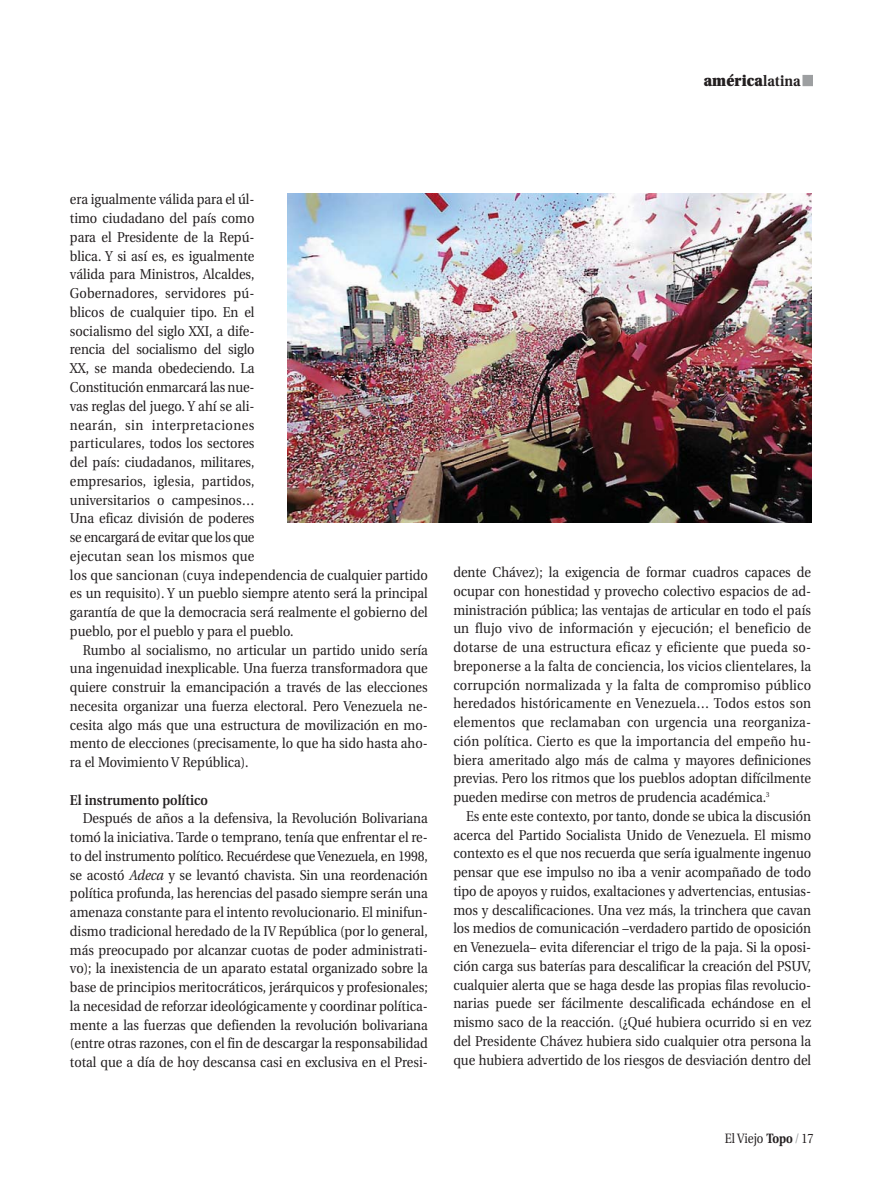
<style>
.page{position:relative;width:893px;height:1191px;background:#fff}
.page>*{position:absolute;margin:0;border:0;box-sizing:border-box;transform-origin:0 0}
.t1{font:900 15px "Utopia";letter-spacing:.01em;color:#231f20;scale:.9 1}
.t2{font:14.25px/18.8px "Utopia";color:#231f20;text-align:justify;scale:.9 1}
.t3{font:600 14.25px "Utopia";color:#231f20;scale:.9 1}
.t4{font:13.5px "Utopia";color:#231f20;scale:.85 1}
.s1{font-weight:700}
.s2{font-style:italic}
.s3{color:#9d9fa1}
</style>
<div class="page">
<img style="left:287px;top:75px;width:526px;height:448px">
<p class="t1" style="left:704px;top:75px;width:109px">américa<span class="s1">latina</span></p>
<p class="t2" style="left:70px;top:191px;width:399px;text-align:left">era igualmente válida para el úl-<br>timo ciudadano del país como<br>para el Presidente de la Repú-<br>blica. Y si así es, es igualmente<br>válida para Ministros, Alcaldes,<br>Gobernadores, servidores pú-<br>blicos de cualquier tipo. En el<br>socialismo del siglo XXI, a dife-<br>rencia del socialismo del siglo<br>XX, se manda obedeciendo. La<br>Constitución enmarcará las nue-<br>vas reglas del juego. Y ahí se ali-<br>nearán, sin interpretaciones<br>particulares, todos los sectores<br>del país: ciudadanos, militares,<br>empresarios, iglesia, partidos,<br>universitarios o campesinos…<br>Una eficaz división de poderes<br>se encargará de evitar que los que<br>ejecutan sean los mismos que<br>los que sancionan (cuya independencia de cualquier partido es un requisito). Y un pueblo siempre atento será la principal garantía de que la democracia será realmente el gobierno del pueblo, por el pueblo y para el pueblo.</p>
<p class="t2" style="left:70px;top:641px;width:399px;text-indent:13px">Rumbo al socialismo, no articular un partido unido sería una ingenuidad inexplicable. Una fuerza transformadora que quiere construir la emancipación a través de las elecciones necesita organizar una fuerza electoral. Pero Venezuela ne&shy;cesita algo más que una estructura de movilización en mo&shy;mento de elecciones (precisamente, lo que ha sido hasta aho&shy;ra el Movimiento V República).</p>
<p class="t3" style="left:70px;top:794px;width:155px">El instrumento político</p>
<p class="t2" style="left:70px;top:810px;width:399px;text-indent:13px">Después de años a la defensiva, la Revolución Bolivariana tomó la iniciativa. Tarde o temprano, tenía que enfrentar el re&shy;to del instrumento político. Recuérdese que Venezuela, en 1998, se acostó <span class="s2">Adeca</span> y se levantó chavista. Sin una reordenación política profunda, las herencias del pasado siempre serán una amenaza constante para el intento revolucionario. El minifun&shy;dismo tradicional heredado de la IV República (por lo general, más preocupado por alcanzar cuotas de poder administrati&shy;vo); la inexistencia de un aparato estatal organizado sobre la base de principios meritocráticos, jerárquicos y profesionales; la necesidad de reforzar ideológicamente y coordinar política&shy;mente a las fuerzas que defienden la revolución bolivariana (entre otras razones, con el fin de descargar la responsabilidad total que a día de hoy descansa casi en exclusiva en el Presi-</p>
<p class="t2" style="left:453px;top:564px;width:399px">dente Chávez); la exigencia de formar cuadros capaces de ocupar con honestidad y provecho colectivo espacios de ad&shy;ministración pública; las ventajas de articular en todo el país un flujo vivo de información y ejecución; el beneficio de dotarse de una estructura eficaz y eficiente que pueda so&shy;breponerse a la falta de conciencia, los vicios clientelares, la corrupción normalizada y la falta de compromiso público heredados históricamente en Venezuela… Todos estos son elementos que reclamaban con urgencia una reorganiza&shy;ción política. Cierto es que la importancia del empeño hu&shy;biera ameritado algo más de calma y mayores definiciones previas. Pero los ritmos que los pueblos adoptan difícilmente pueden medirse con metros de prudencia académica.<sup>3</sup></p>
<p class="t2" style="left:453px;top:808px;width:399px;text-indent:13px">Es ente este contexto, por tanto, donde se ubica la discusión acerca del Partido Socialista Unido de Venezuela. El mismo contexto es el que nos recuerda que sería igualmente ingenuo pensar que ese impulso no iba a venir acompañado de todo tipo de apoyos y ruidos, exaltaciones y advertencias, entusias&shy;mos y descalificaciones. Una vez más, la trinchera que cavan los medios de comunicación –verdadero partido de oposición en Venezuela– evita diferenciar el trigo de la paja. Si la oposi&shy;ción carga sus baterías para descalificar la creación del PSUV, cualquier alerta que se haga desde las propias filas revolucio&shy;narias puede ser fácilmente descalificada echándose en el mismo saco de la reacción. (¿Qué hubiera ocurrido si en vez del Presidente Chávez hubiera sido cualquier otra persona la que hubiera advertido de los riesgos de desviación dentro del</p>
<p class="t4" style="left:725px;top:1133px;width:106px">El Viejo <span class="s1">Topo</span><span class="s3">/</span> 17</p>
</div>
